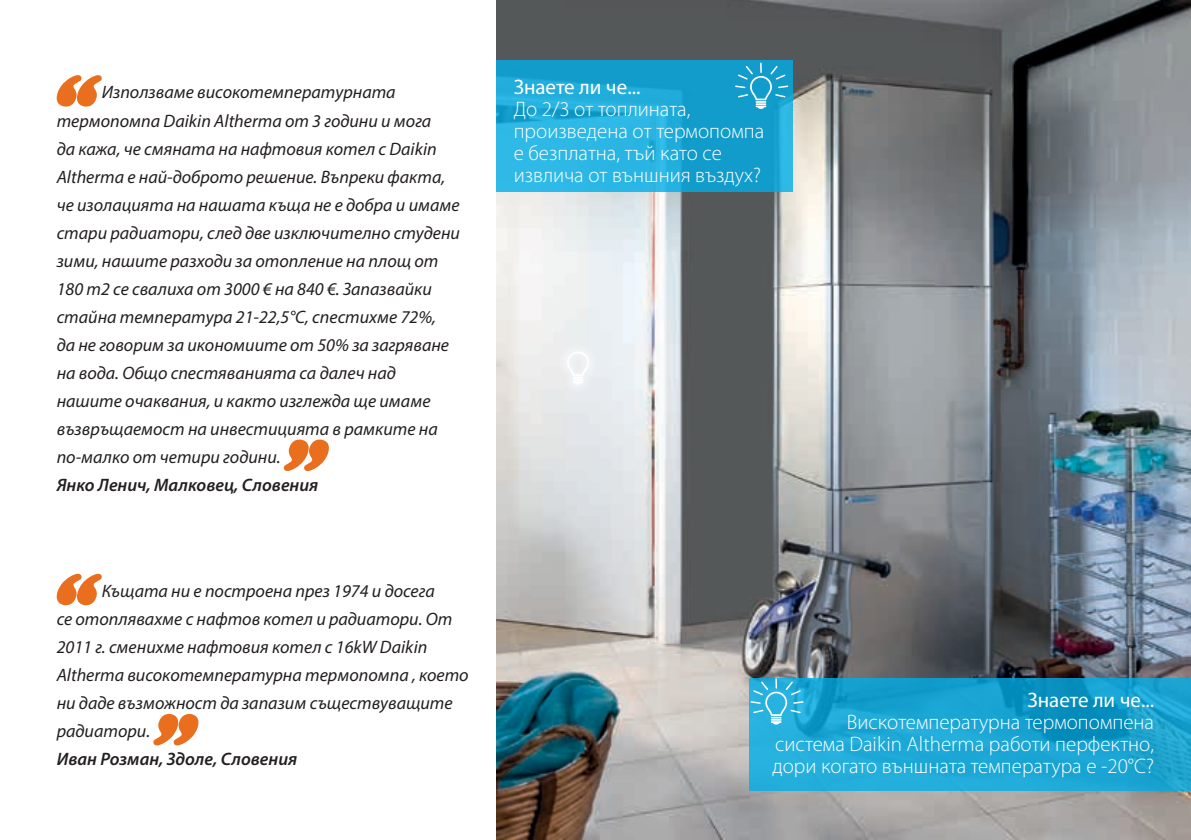
<style>
.page{position:relative;width:1191px;height:840px;background:#fff}
.page>*{position:absolute;margin:0;border:0;box-sizing:border-box;transform-origin:0 0}
.t1{font:300 21px/22px "Myriad Pro";color:#fff}
.t2{font:21px "Myriad Pro";color:#fff}
.t3{font:italic 18px/28px "Myriad Pro";color:#231f20}
.t4{font:italic 600 18px "Myriad Pro";color:#231f20}
</style>
<div class="page">
<img style="left:496px;top:0;width:695px;height:839px">
<div style="left:559px;top:343px;width:38px;height:49px;background:#ebeef0"></div>
<svg style="left:567px;top:351px;width:22px;height:33px"></svg>
<svg style="left:56px;top:573px;width:46px;height:33px"></svg>
<svg style="left:153px;top:714px;width:46px;height:32px"></svg>
<svg style="left:56px;top:75px;width:46px;height:32px"></svg>
<svg style="left:283px;top:439px;width:46px;height:32px"></svg>
<svg style="left:497px;top:61px;width:296px;height:131px;background:#1ea9d7"></svg>
<svg style="left:734px;top:63px;width:55px;height:46px;background:#2ea8d1"></svg>
<svg style="left:749px;top:677px;width:442px;height:113px;background:#1aa2d0"></svg>
<svg style="left:749px;top:678px;width:55px;height:46px;background:#3fb9e1"></svg>
<p class="t3" style="left:57px;top:78px;width:405px;text-indent:45px">Използваме високотемпературната термопомпа Daikin Altherma от 3 години и мога<br>да кажа, че смяната на нафтовия котел с Daikin Altherma е най-доброто решение. Въпреки факта, че изолацията на нашата къща не е добра и имаме стари радиатори, след две изключително студени зими, нашите разходи за отопление на площ от 180 m2 се свалиха от 3000 € на 840 €. Запазвайки стайна температура 21-22,5°C, спестихме 72%,<br>да не говорим за икономиите от 50% за загряване на вода. Общо спестяванията са далеч над нашите очаквания, и както изглежда ще имаме възвръщаемост на инвестицията в рамките на по-малко от четири години.</p>
<p class="t4" style="left:57px;top:473px;width:263px">Янко Ленич, Малковец, Словения</p>
<p class="t3" style="left:57px;top:576px;width:413px;text-indent:45px">Къщата ни е построена през 1974 и досега<br>се отоплявахме с нафтов котел и радиатори. От 2011 г. сменихме нафтовия котел с 16kW Daikin Altherma високотемпературна термопомпа , което ни даде възможност да запазим съществуващите радиатори.</p>
<p class="t4" style="left:57px;top:747px;width:242px">Иван Розман, Здоле, Словения</p>
<p class="t2" style="left:513px;top:74px;width:128px">Знаете ли че...</p>
<p class="t1" style="left:513px;top:98px;width:252px">До 2/3 от топлината, произведена от термопомпа е безплатна, тъй като се извлича от външния въздух?</p>
<p class="t2" style="left:1027px;top:686px;width:128px">Знаете ли че...</p>
<p class="t1" style="left:772px;top:710px;width:383px;text-align:justify;text-indent:74px">Вискотемпературна термопомпена система Daikin Altherma работи перфектно, дори когато външната температура е -20°C?</p>
</div>
